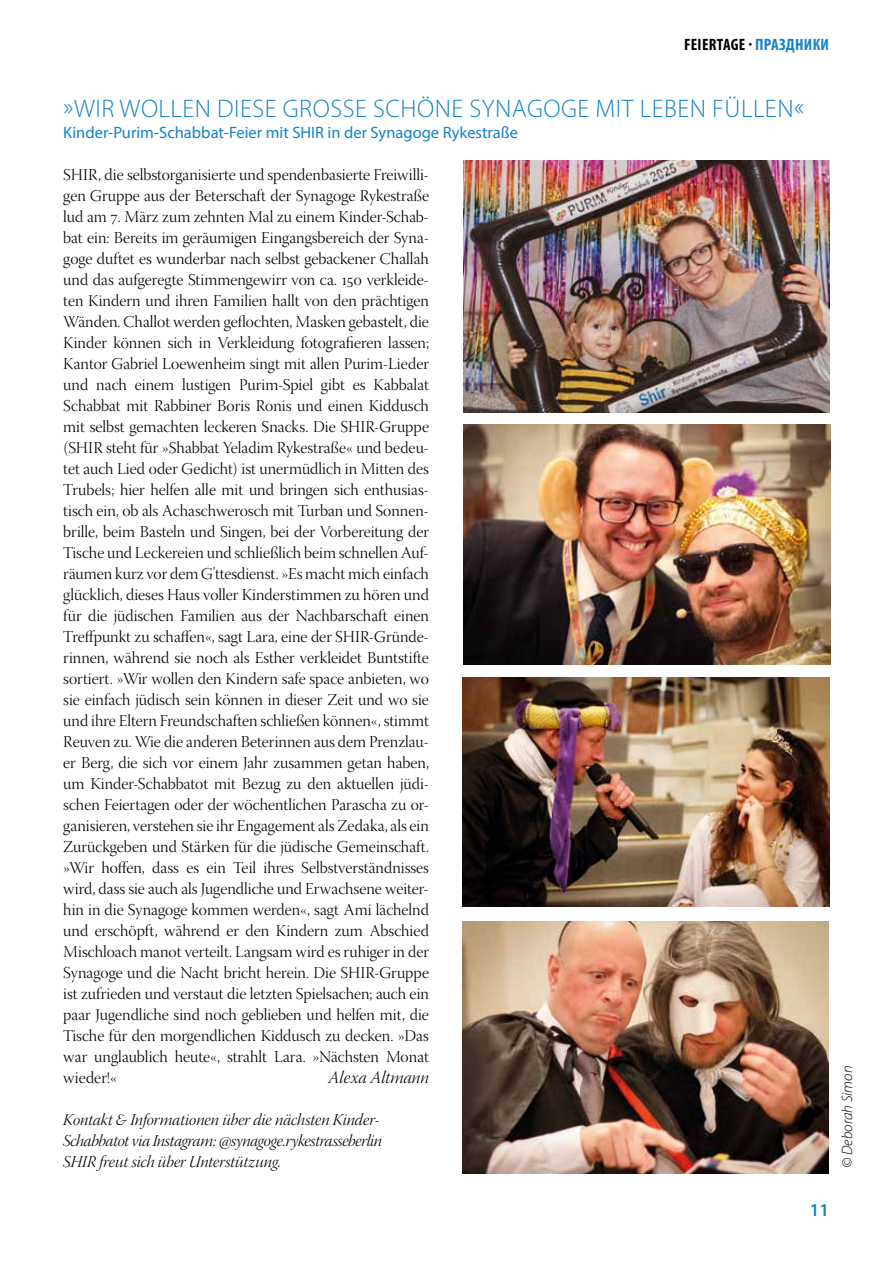
<style>
.page{position:relative;width:893px;height:1263px;background:#fff}
.page>*{position:absolute;margin:0;border:0;box-sizing:border-box;transform-origin:0 0}
.t1{font:300 25.5px "Myriad Pro";letter-spacing:.02em;color:#1682c5}
.t2{font:600 18px "Myriad Pro";color:#1682c5}
.t3{font:17.25px "Warnock Pro Light It Disp";color:#000}
.t4{font:16.5px/21px "Warnock Pro Light Disp";color:#000;text-align:justify}
.t5{font:16.5px/21px "Warnock Pro Light It Disp";color:#000;text-align:justify}
.t6{font:16.5px "Myriad Pro";color:#1682c5}
.t7{font:700 condensed 16.5px "Myriad Pro";letter-spacing:.02em;color:#000}
.t8{font:italic 300 15px "Myriad Pro";color:#000}
.s1{color:#1682c5}
</style>
<div class="page">
<img style="left:463px;top:160px;width:366px;height:252px">
<img style="left:463px;top:425px;width:367px;height:239px">
<img style="left:462px;top:678px;width:368px;height:228px">
<img style="left:462px;top:921px;width:366px;height:252px">
<p class="t7" style="left:684px;top:35px;width:147px">FEIERTAGE · <span class="s1">ПРАЗДНИКИ</span></p>
<h1 class="t1" style="left:64px;top:93px;width:742px">»WIR WOLLEN DIESE GROSSE SCHÖNE SYNAGOGE MIT LEBEN FÜLLEN«</h1>
<p class="t6" style="left:63px;top:122px;width:456px">Kinder-Purim-Schabbat-Feier mit SHIR in der Synagoge Rykestraße</p>
<p class="t4" style="left:63px;top:166px;width:367px">SHIR, die selbstorganisierte und spendenbasierte Freiwilli&shy;gen Gruppe aus der Beterschaft der Synagoge Rykestraße lud am 7. März zum zehnten Mal zu einem Kinder-Schab&shy;bat ein: Bereits im geräumigen Eingangsbereich der Syna&shy;goge duftet es wunderbar nach selbst gebackener Challah und das aufgeregte Stimmengewirr von ca. 150 verkleide&shy;ten Kindern und ihren Familien hallt von den prächtigen Wänden. Challot werden geflochten, Masken gebastelt, die Kinder können sich in Verkleidung fotografieren lassen; Kantor Gabriel Loewenheim singt mit allen Purim-Lieder und nach einem lustigen Purim-Spiel gibt es Kabbalat Schabbat mit Rabbiner Boris Ronis und einen Kiddusch mit selbst gemachten leckeren Snacks. Die SHIR-Gruppe (SHIR steht für »Shabbat Yeladim Rykestraße« und bedeu&shy;tet auch Lied oder Gedicht) ist unermüdlich in Mitten des Trubels; hier helfen alle mit und bringen sich enthusias&shy;tisch ein, ob als Achaschwerosch mit Turban und Sonnen&shy;brille, beim Basteln und Singen, bei der Vorbereitung der Tische und Leckereien und schließlich beim schnellen Auf&shy;räumen kurz vor dem G’ttesdienst. »Es macht mich einfach glücklich, dieses Haus voller Kinderstimmen zu hören und für die jüdischen Familien aus der Nachbarschaft einen Treffpunkt zu schaffen«, sagt Lara, eine der SHIR-Gründe&shy;rinnen, während sie noch als Esther verkleidet Buntstifte sortiert. »Wir wollen den Kindern safe space anbieten, wo sie einfach jüdisch sein können in dieser Zeit und wo sie und ihre Eltern Freundschaften schließen können«, stimmt Reuven zu. Wie die anderen Beterinnen aus dem Prenzlau&shy;er Berg, die sich vor einem Jahr zusammen getan haben, um Kinder-Schabbatot mit Bezug zu den aktuellen jüdi&shy;schen Feiertagen oder der wöchentlichen Parascha zu or&shy;ganisieren, verstehen sie ihr Engagement als Zedaka, als ein Zurückgeben und Stärken für die jüdische Gemeinschaft. »Wir hoffen, dass es ein Teil ihres Selbstverständnisses wird, dass sie auch als Jugendliche und Erwachsene weiter&shy;hin in die Synagoge kommen werden«, sagt Ami lächelnd und erschöpft, während er den Kindern zum Abschied Mischloach manot verteilt. Langsam wird es ruhiger in der Synagoge und die Nacht bricht herein. Die SHIR-Gruppe ist zufrieden und verstaut die letzten Spielsachen; auch ein paar Jugendliche sind noch geblieben und helfen mit, die Tische für den morgendlichen Kiddusch zu decken. »Das war unglaublich heute«, strahlt Lara. »Nächsten Monat wieder!«</p>
<p class="t3" style="left:329px;top:1068px;width:102px">Alexa Altmann</p>
<p class="t5" style="left:63px;top:1111px;width:320px">Kontakt &amp; Informationen über die nächsten Kinder-Schabbatot via Instagram: @synagoge.rykestrasseberlin SHIR freut sich über Unterstützung.</p>
<p class="t2" style="left:810px;top:1198px;width:21px">11</p>
<p class="t8" style="left:838px;top:1168px;width:104px;rotate:-90deg">© Deborah Simon</p>
</div>
